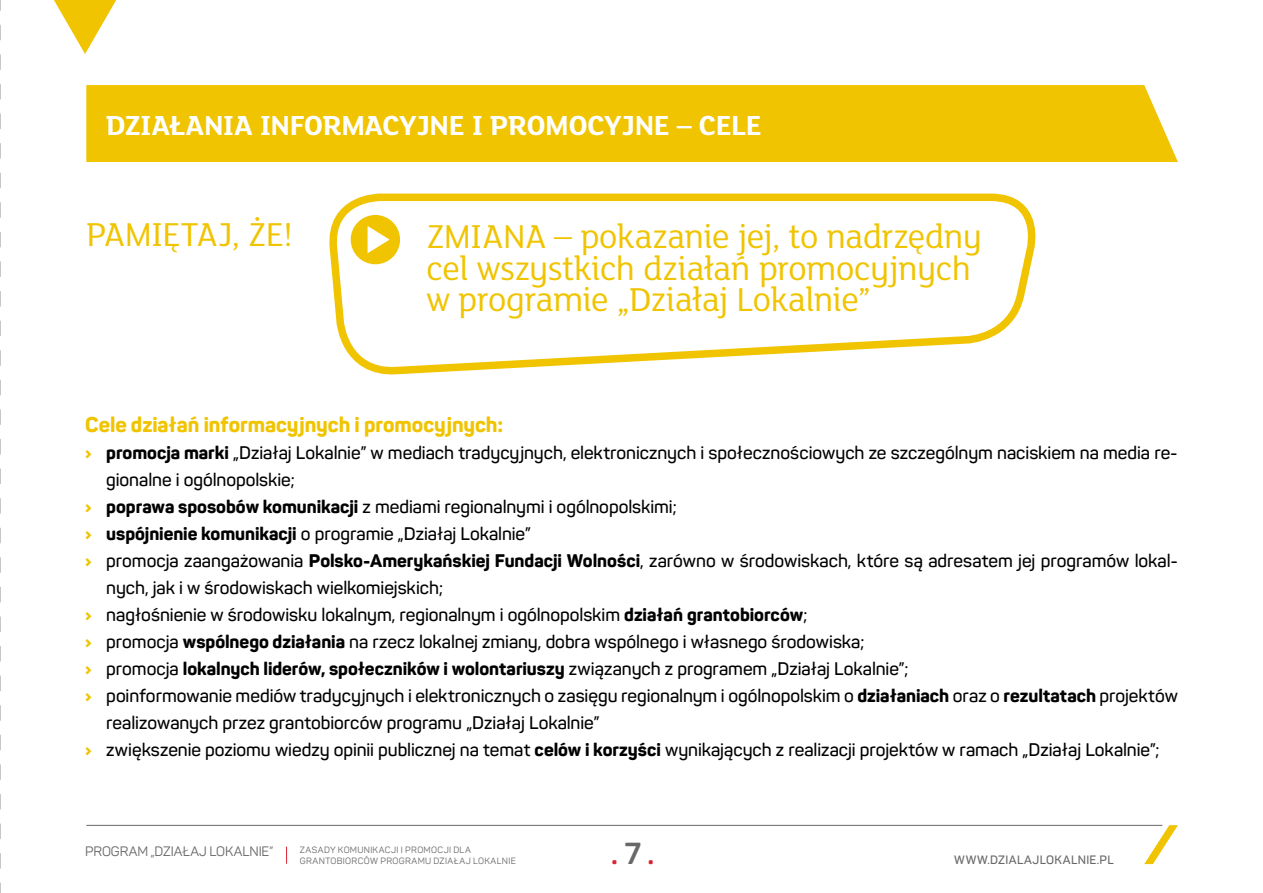
<style>
.page{position:relative;width:1263px;height:893px;background:#fff}
.page>*{position:absolute;margin:0;border:0;box-sizing:border-box;transform-origin:0 0}
.t1{font:36px/31.5px "FS Lola";letter-spacing:-.015em;color:#f0c400}
.t2{font:700 30px "FS Lola";letter-spacing:-.01em;color:#fff}
.t3{font:700 30px "Panton";color:#da2435}
.t4{font:800 21px "Panton";color:#f0c400}
.t5{font:600 18px "Panton";letter-spacing:-.005em;color:#000}
.t6{font:13.5px "Panton";letter-spacing:-.005em;color:#686868}
.t7{font:600 12px "Panton";letter-spacing:.035em;color:#686868}
.t8{font:9px/10.8px "Panton";letter-spacing:.04em;color:#686868}
.s1{font-weight:800;color:#f0c400}
.s2{font-weight:800}
.s3{color:#686868}
</style>
<div class="page">
<svg style="left:286px;top:847px;width:1px;height:17px"></svg>
<hr style="left:86px;top:825px;width:1076px;height:1px;background:#686868">
<div style="left:86px;top:85px;width:1092px;height:77px;background:#f0c400"></div>
<svg style="left:1144px;top:825px;width:34px;height:39px"></svg>
<svg style="left:54px;top:0;width:62px;height:54px"></svg>
<svg style="left:329px;top:193px;width:707px;height:180px"></svg>
<div style="left:351px;top:215px;width:49px;height:49px;background:#f0c400;border-radius:50%"></div>
<svg style="left:368px;top:226px;width:22px;height:27px"></svg>
<svg style="left:0;top:0;width:1px;height:893px"></svg>
<h2 class="t2" style="left:106px;top:105px;width:657px">DZIAŁANIA INFORMACYJNE I PROMOCYJNE – CELE</h2>
<h1 class="t1" style="left:86px;top:217px;width:208px">PAMIĘTAJ, ŻE!</h1>
<h1 class="t1" style="left:426px;top:219px;width:557px">ZMIANA – pokazanie jej, to nadrzędny cel wszystkich działań promocyjnych w programie „Działaj Lokalnie”</h1>
<p class="t4" style="left:85px;top:411px;width:420px">Cele działań informacyjnych i promocyjnych:</p>
<p class="t5" style="left:85px;top:442px;width:1094px"><span class="s1">›</span> <span class="s2">promocja marki</span> „Działaj Lokalnie” w mediach tradycyjnych, elektronicznych i społecznościowych ze szczególnym naciskiem na media re-</p>
<p class="t5" style="left:106px;top:469px;width:190px">gionalne i ogólnopolskie;</p>
<p class="t5" style="left:85px;top:496px;width:593px"><span class="s1">›</span> <span class="s2">poprawa sposobów komunikacji</span> z mediami regionalnymi i ogólnopolskimi;</p>
<p class="t5" style="left:85px;top:523px;width:447px"><span class="s1">›</span> <span class="s2">uspójnienie komunikacji</span> o programie „Działaj Lokalnie”</p>
<p class="t5" style="left:85px;top:550px;width:1094px"><span class="s1">›</span> promocja zaangażowania <span class="s2">Polsko-Amerykańskiej Fundacji Wolności</span>, zarówno w środowiskach, które są adresatem jej programów lokal-</p>
<p class="t5" style="left:106px;top:577px;width:338px">nych, jak i w środowiskach wielkomiejskich;</p>
<p class="t5" style="left:85px;top:604px;width:724px"><span class="s1">›</span> nagłośnienie w środowisku lokalnym, regionalnym i ogólnopolskim <span class="s2">działań grantobiorców</span>;</p>
<p class="t5" style="left:85px;top:631px;width:781px"><span class="s1">›</span> promocja <span class="s2">wspólnego działania</span> na rzecz lokalnej zmiany, dobra wspólnego i własnego środowiska;</p>
<p class="t5" style="left:85px;top:658px;width:825px"><span class="s1">›</span> promocja <span class="s2">lokalnych liderów, społeczników i wolontariuszy</span> związanych z programem „Działaj Lokalnie”;</p>
<p class="t5" style="left:85px;top:685px;width:1094px"><span class="s1">›</span> poinformowanie mediów tradycyjnych i elektronicznych o zasięgu regionalnym i ogólnopolskim o <span class="s2">działaniach</span> oraz o <span class="s2">rezultatach</span> projektów</p>
<p class="t5" style="left:106px;top:712px;width:495px">realizowanych przez grantobiorców programu „Działaj Lokalnie”</p>
<p class="t5" style="left:85px;top:739px;width:1076px"><span class="s1">›</span> zwiększenie poziomu wiedzy opinii publicznej na temat <span class="s2">celów i korzyści</span> wynikających z realizacji projektów w ramach „Działaj Lokalnie”;</p>
<p class="t6" style="left:85px;top:843px;width:190px">PROGRAM „DZIAŁAJ LOKALNIE”</p>
<p class="t8" style="left:300px;top:845px;width:217px">ZASADY KOMUNIKACJI I PROMOCJI DLA<br>GRANTOBIORCÓW PROGRAMU DZIAŁAJ LOKALNIE</p>
<h2 class="t3" style="left:611px;top:835px;width:44px">. <span class="s3">7</span> .</h2>
<p class="t7" style="left:954px;top:852px;width:161px">WWW.DZIALAJLOKALNIE.PL</p>
</div>
